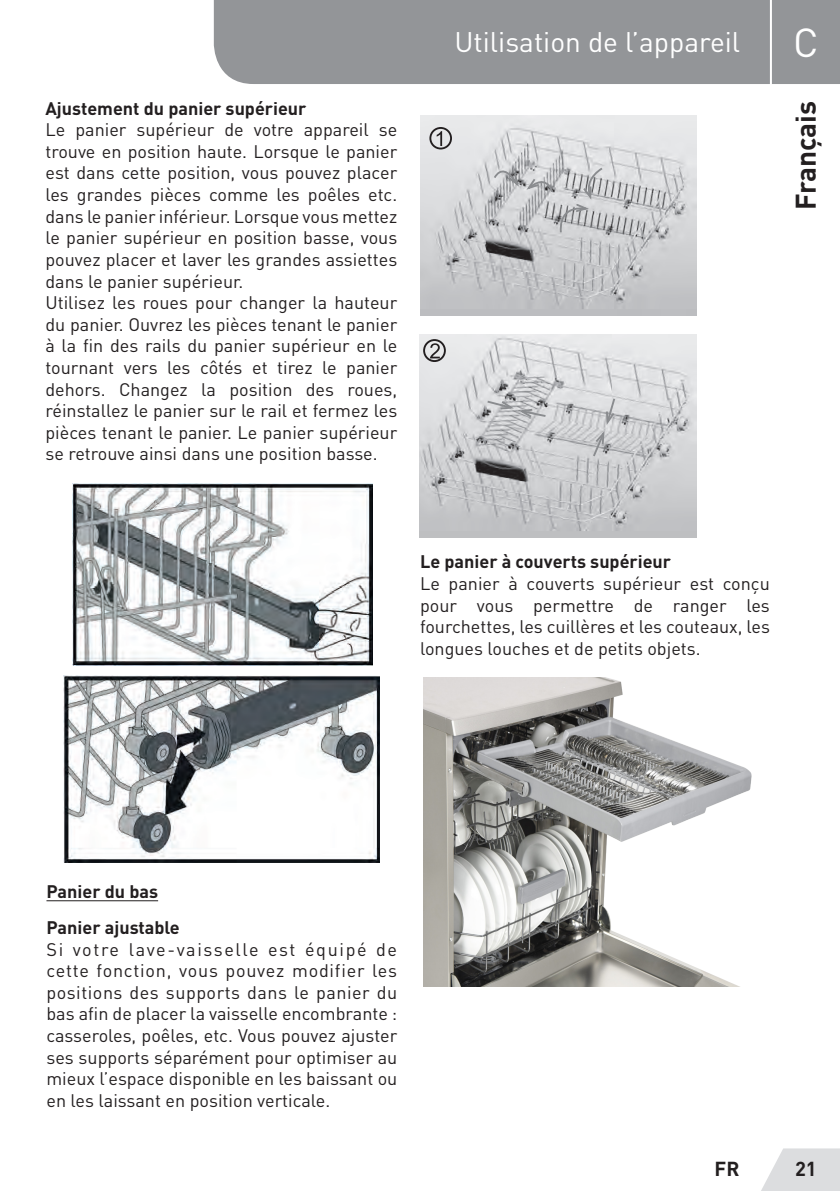
<style>
.page{position:relative;width:840px;height:1191px;background:#fff}
.page>*{position:absolute;margin:0;border:0;box-sizing:border-box;transform-origin:0 0}
.t1{font:40px "DIN Pro";color:#fff}
.t2{font:28px "DIN Pro";color:#fff}
.t3{font:700 28px "DIN Pro";color:#231f20}
.t4{font:700 20px "DIN Pro";color:#231f20}
.t5{font:18px/21.6px "DIN Pro";color:#231f20;text-align:justify}
.t6{font:700 18px/35.6px "DIN Pro";color:#231f20}
</style>
<div class="page">
<svg style="left:761px;top:1148px;width:78px;height:43px"></svg>
<div style="left:214px;top:0;width:625px;height:84px;background:#939598"></div>
<hr style="left:769px;top:0;width:2px;height:94px;background:#fff">
<img style="left:72px;top:483px;width:300px;height:182px">
<img style="left:63px;top:675px;width:316px;height:187px">
<hr style="left:46px;top:900px;width:112px;height:1px;background:#231f20">
<img style="left:420px;top:116px;width:276px;height:199px">
<svg style="left:491px;top:166px;width:113px;height:68px"></svg>
<div style="left:429px;top:127px;width:22px;height:22px;border:2px solid #231f20;border-radius:50%"></div>
<svg style="left:436px;top:131px;width:6px;height:15px"></svg>
<img style="left:419px;top:334px;width:277px;height:203px">
<svg style="left:485px;top:399px;width:62px;height:20px"></svg>
<svg style="left:591px;top:396px;width:25px;height:62px"></svg>
<div style="left:423px;top:339px;width:22px;height:23px;border:2px solid #231f20;border-radius:50%"></div>
<svg style="left:429px;top:343px;width:10px;height:15px"></svg>
<img style="left:423px;top:677px;width:329px;height:309px">
<p class="t6" style="left:45px;top:90px;width:262px">Ajustement du panier supérieur</p>
<p class="t5" style="left:45px;top:118px;width:353px;text-align:left">Le panier supérieur de votre appareil se trouve en position haute. Lorsque le panier est dans cette position, vous pouvez placer les grandes pièces comme les poêles etc. dans le panier inférieur. Lorsque vous mettez le panier supérieur en position basse, vous pouvez placer et laver les grandes assiettes dans le panier supérieur.<br>Utilisez les roues pour changer la hauteur du panier. Ouvrez les pièces tenant le panier à la fin des rails du panier supérieur en le tournant vers les côtés et tirez le panier dehors. Changez la position des roues, réinstallez le panier sur le rail et fermez les pièces tenant le panier. Le panier supérieur se retrouve ainsi dans une position basse.</p>
<h2 class="t2" style="left:454px;top:23px;width:287px">Utilisation de l’appareil</h2>
<h1 class="t1" style="left:792px;top:15px;width:27px">C</h1>
<h2 class="t3" style="left:786px;top:210px;width:111px;rotate:-90deg">Français</h2>
<p class="t6" style="left:420px;top:543px;width:252px">Le panier à couverts supérieur</p>
<p class="t5" style="left:420px;top:572px;width:351px">Le panier à couverts supérieur est conçu pour vous permettre de ranger les fourchettes, les cuillères et les couteaux, les longues louches et de petits objets.</p>
<p class="t6" style="left:46px;top:873px;width:135px">Panier du bas<br>Panier ajustable</p>
<p class="t5" style="left:46px;top:937px;width:352px">Si votre lave-vaisselle est équipé de cette fonction, vous pouvez modifier les positions des supports dans le panier du bas afin de placer la vaisselle encombrante : casseroles, poêles, etc. Vous pouvez ajuster ses supports séparément pour optimiser au mieux l’espace disponible en les baissant ou en les laissant en position verticale.</p>
<p class="t4" style="left:714px;top:1155px;width:26px">FR</p>
<p class="t4" style="left:794px;top:1155px;width:23px">21</p>
</div>
